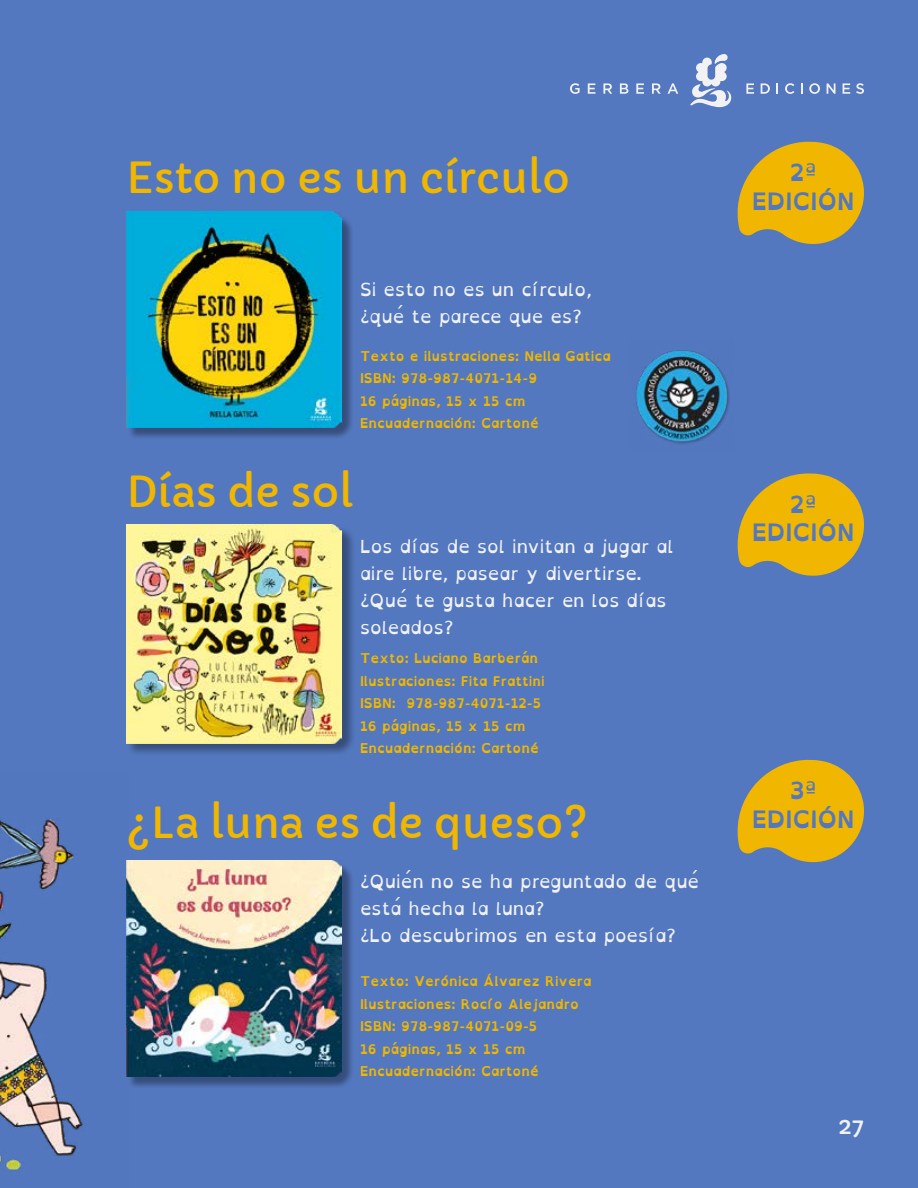
<style>
.page{position:relative;width:918px;height:1188px;background:#5378bf}
.page>*{position:absolute;margin:0;border:0;box-sizing:border-box;transform-origin:0 0}
.t1{font:42px "Capriola";color:#f1b700}
.t2{font:700 24px/28.5px "Open Dyslexic Alta";color:#5378bf;text-align:center}
.t3{font:24px "Capriola";color:#f2f2f2}
.t4{font:18px/27px "Open Dyslexic Alta";color:#f2f2f2}
.t5{font:700 13.5px/22.5px "Open Dyslexic Alta";color:#f1b700}
.s1{font-weight:400}
</style>
<div class="page">
<div style="left:127px;top:526px;width:229px;height:230px;background:#000;opacity:.35"></div>
<img style="left:126px;top:525px;width:216px;height:218px">
<div style="left:128px;top:215px;width:225px;height:225px;background:#000;opacity:.35"></div>
<img style="left:126px;top:211px;width:216px;height:216px">
<div style="left:128px;top:863px;width:225px;height:225px;background:#000;opacity:.35"></div>
<img style="left:128px;top:860px;width:214px;height:216px">
<svg style="left:737px;top:141px;width:127px;height:103px"></svg>
<svg style="left:737px;top:473px;width:127px;height:103px"></svg>
<svg style="left:737px;top:760px;width:127px;height:103px"></svg>
<svg style="left:690px;top:54px;width:41px;height:54px"></svg>
<svg style="left:570px;top:83px;width:10px;height:11px"></svg>
<svg style="left:588px;top:83px;width:7px;height:11px"></svg>
<svg style="left:603px;top:83px;width:9px;height:11px"></svg>
<svg style="left:620px;top:83px;width:8px;height:11px"></svg>
<svg style="left:636px;top:83px;width:8px;height:11px"></svg>
<svg style="left:652px;top:83px;width:9px;height:11px"></svg>
<svg style="left:668px;top:83px;width:10px;height:11px"></svg>
<svg style="left:746px;top:83px;width:8px;height:11px"></svg>
<svg style="left:761px;top:83px;width:9px;height:11px"></svg>
<svg style="left:785px;top:83px;width:9px;height:11px"></svg>
<svg style="left:801px;top:83px;width:2px;height:11px"></svg>
<svg style="left:809px;top:83px;width:11px;height:11px"></svg>
<svg style="left:827px;top:83px;width:9px;height:11px"></svg>
<svg style="left:843px;top:83px;width:7px;height:11px"></svg>
<svg style="left:856px;top:83px;width:8px;height:11px"></svg>
<img style="left:636px;top:350px;width:94px;height:94px">
<img style="left:0;top:818px;width:128px;height:352px">
<h1 class="t1" style="left:126px;top:152px;width:446px">Esto no es un círculo</h1>
<h3 class="t4" style="left:360px;top:276px;width:233px">Si esto no es un círculo, ¿qué te parece que es?</h3>
<p class="t5" style="left:360px;top:345px;width:252px">Texto e ilustraciones: Nella Gatica<br>ISBN: 978-987-4071-14-9<br>16 páginas, 15 x 15 cm<br>Encuadernación: Cartoné</p>
<h1 class="t1" style="left:126px;top:466px;width:229px">Días de sol</h1>
<h3 class="t4" style="left:360px;top:533px;width:315px">Los días de sol invitan a jugar al aire libre, pasear y divertirse. ¿Qué te gusta hacer en los días soleados?</h3>
<p class="t5" style="left:360px;top:647px;width:186px">Texto: Luciano Barberán<br>Ilustraciones: Fita Frattini<br>ISBN: 978-987-4071-12-5<br>16 páginas, 15 x 15 cm<br>Encuadernación: Cartoné</p>
<h1 class="t1" style="left:126px;top:797px;width:463px">¿La luna es de queso?</h1>
<h3 class="t4" style="left:360px;top:868px;width:341px">¿Quién no se ha preguntado de qué está hecha la luna?<br>¿Lo descubrimos en esta poesía?</h3>
<p class="t5" style="left:360px;top:970px;width:233px">Texto: Verónica Álvarez Rivera<br>Ilustraciones: Rocío Alejandro<br>ISBN: 978-987-4071-09-5<br>16 páginas, 15 x 15 cm<br>Encuadernación: Cartoné</p>
<h2 class="t2" style="left:752px;top:159px;width:104px">2<span class="s1">ª<br></span>EDICIÓN</h2>
<h2 class="t2" style="left:752px;top:490px;width:104px">2<span class="s1">ª<br></span>EDICIÓN</h2>
<h2 class="t2" style="left:752px;top:777px;width:104px">3<span class="s1">ª<br></span>EDICIÓN</h2>
<h2 class="t3" style="left:838px;top:1111px;width:27px">27</h2>
</div>
